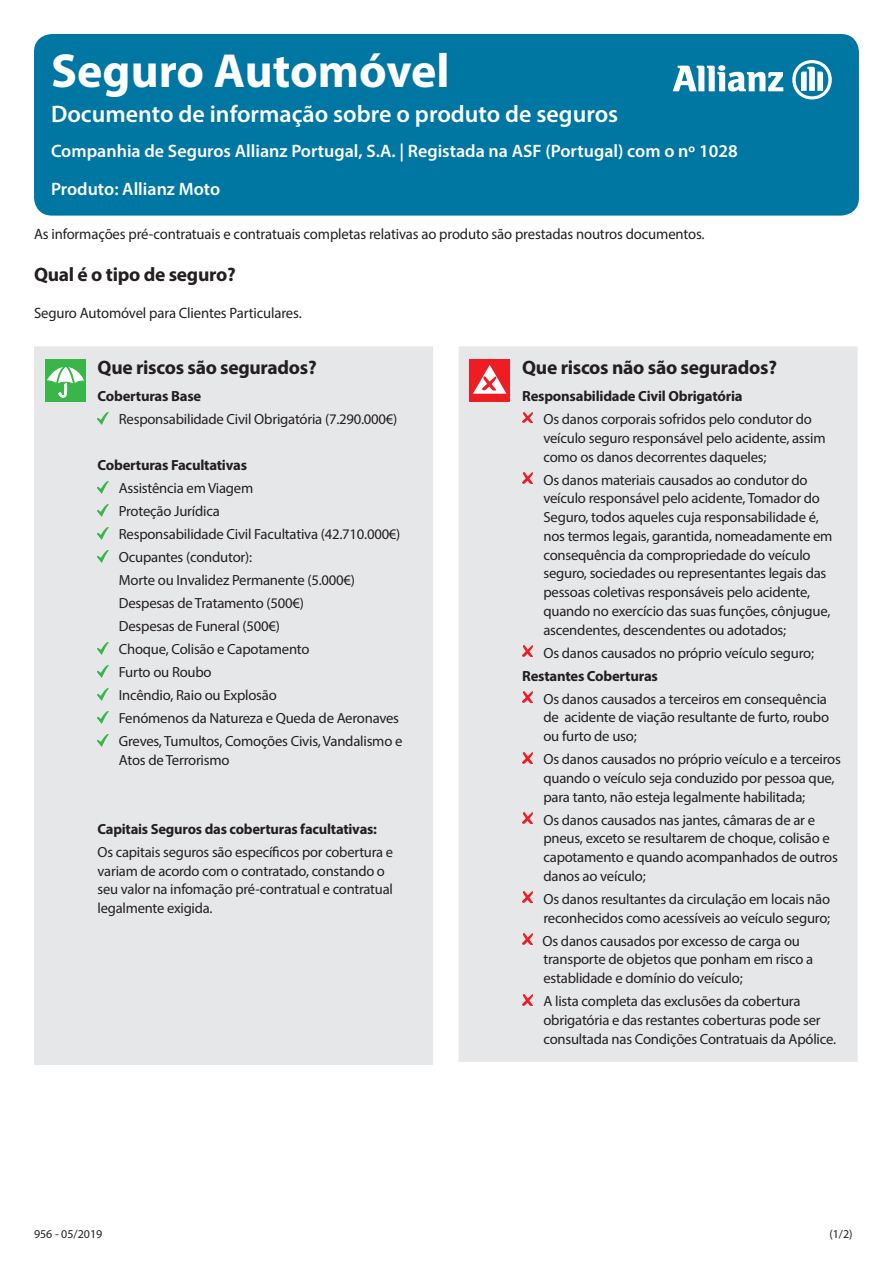
<style>
.page{position:relative;width:893px;height:1263px;background:#fff}
.page>*{position:absolute;margin:0;border:0;box-sizing:border-box;transform-origin:0 0}
.Form_title{font:700 48px "Myriad Pro";color:#fff}
.Form_sub_title{font:600 24px "Myriad Pro";color:#fff}
.Cover_subhead{font:700 19.5px "Myriad Pro";letter-spacing:-.015em;color:#231f20}
.Form_intro{font:700 19.5px "Myriad Pro";letter-spacing:-.015em;color:#231f20}
.Company_Product_head{font:600 18px "Myriad Pro";color:#fff}
.Form_intro-2{font:15px "Myriad Pro";letter-spacing:-.01em;color:#231f20}
.Covered_bullets{font:14.7px/18.8px "Myriad Pro";letter-spacing:-.015em;color:#231f20}
.Covered_bullets-2{font:700 14.7px "Myriad Pro";letter-spacing:-.015em;color:#231f20}
.t1{font:12px "Myriad Pro";color:#231f20}
</style>
<div class="page">
<div style="left:34px;top:34px;width:825px;height:182px;background:#0076a3;border-radius:18px"></div>
<svg style="left:673px;top:65px;width:110px;height:27px"></svg>
<svg style="left:792px;top:60px;width:40px;height:39px"></svg>
<div style="left:34px;top:346px;width:824px;height:719px;background:#e6e7e9"></div>
<div style="left:459px;top:1062px;width:59px;height:6px;background:#fff"></div>
<div style="left:518px;top:1062px;width:340px;height:6px;background:#fff"></div>
<div style="left:45px;top:359px;width:41px;height:43px;background:#3ab54a"></div>
<svg style="left:47px;top:362px;width:37px;height:36px"></svg>
<svg style="left:98px;top:412px;width:10px;height:12px"></svg>
<svg style="left:98px;top:481px;width:10px;height:12px"></svg>
<svg style="left:98px;top:504px;width:10px;height:12px"></svg>
<svg style="left:98px;top:527px;width:10px;height:12px"></svg>
<svg style="left:98px;top:550px;width:10px;height:12px"></svg>
<svg style="left:98px;top:642px;width:10px;height:12px"></svg>
<svg style="left:98px;top:665px;width:10px;height:12px"></svg>
<svg style="left:98px;top:688px;width:10px;height:12px"></svg>
<svg style="left:98px;top:711px;width:10px;height:12px"></svg>
<svg style="left:98px;top:734px;width:10px;height:12px"></svg>
<div style="left:469px;top:359px;width:41px;height:43px;background:#ee1d23"></div>
<svg style="left:473px;top:365px;width:33px;height:29px"></svg>
<svg style="left:522px;top:412px;width:11px;height:11px"></svg>
<svg style="left:522px;top:473px;width:11px;height:10px"></svg>
<svg style="left:522px;top:646px;width:11px;height:10px"></svg>
<svg style="left:522px;top:692px;width:11px;height:10px"></svg>
<svg style="left:522px;top:752px;width:11px;height:11px"></svg>
<svg style="left:522px;top:813px;width:11px;height:10px"></svg>
<svg style="left:522px;top:892px;width:11px;height:11px"></svg>
<svg style="left:522px;top:934px;width:11px;height:10px"></svg>
<svg style="left:522px;top:994px;width:11px;height:11px"></svg>
<p class="Form_title" style="left:51px;top:40px;width:400px">Seguro Automóvel</p>
<p class="Form_sub_title" style="left:51px;top:99px;width:569px">Documento de informação sobre o produto de seguros</p>
<p class="Company_Product_head" style="left:51px;top:139px;width:688px">Companhia de Seguros Allianz Portugal, S.A. | Registada na ASF (Portugal) com o nº 1028</p>
<p class="Company_Product_head" style="left:51px;top:177px;width:171px">Produto: Allianz Moto</p>
<p class="Form_intro-2" style="left:34px;top:225px;width:672px">As informações pré-contratuais e contratuais completas relativas ao produto são prestadas noutros documentos.</p>
<p class="Form_intro" style="left:34px;top:262px;width:203px">Qual é o tipo de seguro?</p>
<p class="Form_intro-2" style="left:34px;top:304px;width:269px">Seguro Automóvel para Clientes Particulares.</p>
<p class="Cover_subhead" style="left:98px;top:354px;width:221px">Que riscos são segurados?</p>
<p class="Covered_bullets-2" style="left:98px;top:386px;width:105px">Coberturas Base</p>
<p class="Covered_bullets" style="left:119px;top:409px;width:280px">Responsabilidade Civil Obrigatória (7.290.000€)</p>
<p class="Covered_bullets-2" style="left:98px;top:455px;width:151px">Coberturas Facultativas</p>
<p class="Covered_bullets" style="left:119px;top:478px;width:136px">Assistência em Viagem</p>
<p class="Covered_bullets" style="left:119px;top:501px;width:103px">Proteção Jurídica</p>
<p class="Covered_bullets" style="left:119px;top:524px;width:283px">Responsabilidade Civil Facultativa (42.710.000€)</p>
<p class="Covered_bullets" style="left:119px;top:547px;width:135px">Ocupantes (condutor):</p>
<p class="Covered_bullets" style="left:119px;top:570px;width:238px">Morte ou Invalidez Permanente (5.000€)</p>
<p class="Covered_bullets" style="left:119px;top:593px;width:187px">Despesas de Tratamento (500€)</p>
<p class="Covered_bullets" style="left:119px;top:616px;width:163px">Despesas de Funeral (500€)</p>
<p class="Covered_bullets" style="left:119px;top:639px;width:192px">Choque, Colisão e Capotamento</p>
<p class="Covered_bullets" style="left:119px;top:662px;width:94px">Furto ou Roubo</p>
<p class="Covered_bullets" style="left:119px;top:685px;width:159px">Incêndio, Raio ou Explosão</p>
<p class="Covered_bullets" style="left:119px;top:708px;width:282px">Fenómenos da Natureza e Queda de Aeronaves</p>
<p class="Covered_bullets" style="left:119px;top:731px;width:285px">Greves, Tumultos, Comoções Civis, Vandalismo e<br>Atos de Terrorismo</p>
<p class="Cover_subhead" style="left:522px;top:354px;width:256px">Que riscos não são segurados?</p>
<p class="Covered_bullets-2" style="left:522px;top:386px;width:222px">Responsabilidade Civil Obrigatória</p>
<p class="Covered_bullets" style="left:543px;top:409px;width:284px">Os danos corporais sofridos pelo condutor do veículo seguro responsável pelo acidente, assim como os danos decorrentes daqueles;</p>
<p class="Covered_bullets" style="left:543px;top:470px;width:291px">Os danos materiais causados ao condutor do veículo responsável pelo acidente, Tomador do Seguro, todos aqueles cuja responsabilidade é, nos termos legais, garantida, nomeadamente em consequência da compropriedade do veículo seguro, sociedades ou representantes legais das pessoas coletivas responsáveis pelo acidente, quando no exercício das suas funções, cônjugue, ascendentes, descendentes ou adotados;</p>
<p class="Covered_bullets" style="left:543px;top:643px;width:272px">Os danos causados no próprio veículo seguro;</p>
<p class="Covered_bullets-2" style="left:522px;top:666px;width:137px">Restantes Coberturas</p>
<p class="Covered_bullets" style="left:543px;top:689px;width:287px">Os danos causados a terceiros em consequência de acidente de viação resultante de furto, roubo ou furto de uso;</p>
<p class="Covered_bullets" style="left:543px;top:749px;width:299px">Os danos causados no próprio veículo e a terceiros quando o veículo seja conduzido por pessoa que, para tanto, não esteja legalmente habilitada;</p>
<p class="Covered_bullets" style="left:543px;top:810px;width:296px">Os danos causados nas jantes, câmaras de ar e pneus, exceto se resultarem de choque, colisão e capotamento e quando acompanhados de outros danos ao veículo;</p>
<p class="Covered_bullets" style="left:543px;top:889px;width:288px">Os danos resultantes da circulação em locais não reconhecidos como acessíveis ao veículo seguro;</p>
<p class="Covered_bullets" style="left:542px;top:931px;width:272px">Os danos causados por excesso de carga ou transporte de objetos que ponham em risco a establidade e domínio do veículo;</p>
<p class="Covered_bullets" style="left:543px;top:991px;width:294px">A lista completa das exclusões da cobertura obrigatória e das restantes coberturas pode ser consultada nas Condições Contratuais da Apólice.</p>
<p class="Covered_bullets-2" style="left:98px;top:819px;width:281px">Capitais Seguros das coberturas facultativas:</p>
<p class="Covered_bullets" style="left:98px;top:842px;width:297px">Os capitais seguros são específicos por cobertura e variam de acordo com o contratado, constando o seu valor na infomação pré-contratual e contratual legalmente exigida.</p>
<p class="t1" style="left:34px;top:1226px;width:70px">956 - 05/2019</p>
<p class="t1" style="left:829px;top:1226px;width:25px">(1/2)</p>
</div>
